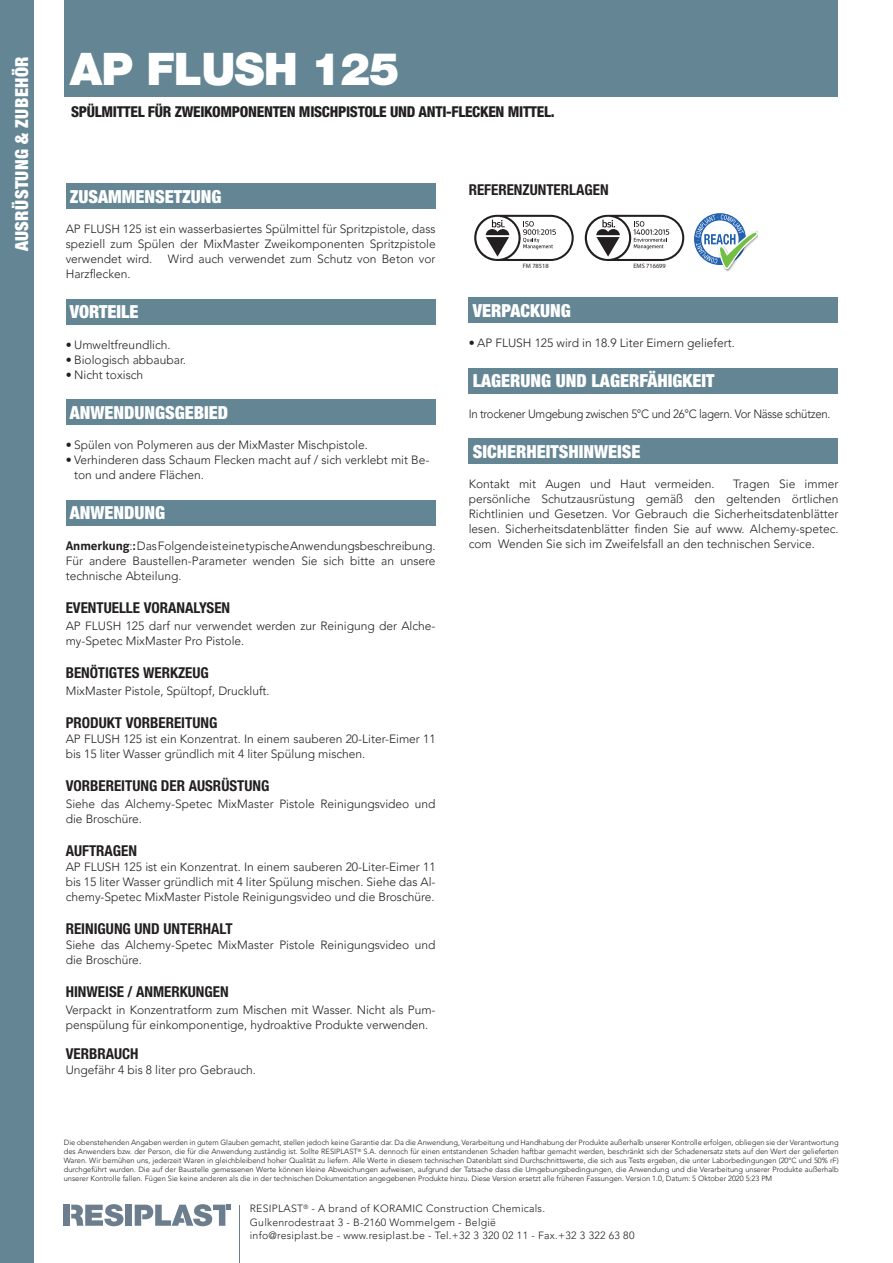
<style>
.page{position:relative;width:893px;height:1263px;background:#fff}
.page>*{position:absolute;margin:0;border:0;box-sizing:border-box;transform-origin:0 0}
.t1{font:900 45px "Helvetica Neue LT Std";letter-spacing:-.02em;color:#fff}
.BODY_TEXT{font:900 condensed 18px "Helvetica Neue LT Std";color:#fff}
.BODY_TEXT-2{font:900 condensed 18px "Helvetica Neue LT Std";letter-spacing:.02em;color:#fff}
.TItle_niv_2{font:700 condensed 15px "Helvetica Neue LT Std";color:#231f20}
.BODY_TEXT-3{font:700 condensed 15px "Helvetica Neue LT Std";color:#231f20}
.t2{font:800 condensed 15px "Helvetica Neue LT Std";letter-spacing:-.02em;color:#231f20}
.BODY_TEXT-4{font:300 12px/15px "Avenir LT Pro";color:#231f20}
.BODY_TEXT-5{font:300 12px "Avenir LT Pro";letter-spacing:-.025em;color:#231f20;scale:.95 1}
.t3{font:300 10.5px/13.5px "Avenir LT Pro";letter-spacing:.025em;color:#231f20}
.Body_7{font:300 7.5px/9px "Avenir LT Pro";color:#231f20;text-align:justify}
.t4{font:6.3px "Myriad Pro";color:#231f20}
.s1{font-family:"Aller";font-weight:700}
.s2{font-weight:800}
</style>
<div class="page">
<div style="left:0;top:0;width:34px;height:1263px;background:#638594"></div>
<hr style="left:240px;top:1205px;width:1px;height:58px;background:#6c7d8e">
<div style="left:125px;top:1205px;width:7px;height:21px;background:#6c7d8e"></div>
<div style="left:64px;top:1205px;width:6px;height:21px;background:#6c7d8e"></div>
<svg style="left:71px;top:1204px;width:52px;height:22px"></svg>
<svg style="left:135px;top:1204px;width:96px;height:22px"></svg>
<div style="left:65px;top:0;width:773px;height:97px;background:#638594"></div>
<div style="left:66px;top:184px;width:370px;height:25px;background:#638594"></div>
<div style="left:66px;top:299px;width:370px;height:26px;background:#638594"></div>
<div style="left:66px;top:400px;width:370px;height:25px;background:#638594"></div>
<div style="left:66px;top:500px;width:370px;height:26px;background:#638594"></div>
<svg style="left:474px;top:215px;width:100px;height:46px"></svg>
<svg style="left:585px;top:215px;width:99px;height:46px"></svg>
<img style="left:724px;top:269px;width:7px;height:3px">
<svg style="left:694px;top:213px;width:64px;height:56px"></svg>
<div style="left:469px;top:297px;width:369px;height:26px;background:#638594"></div>
<div style="left:469px;top:368px;width:369px;height:26px;background:#638594"></div>
<div style="left:469px;top:439px;width:369px;height:25px;background:#638594"></div>
<h2 class="BODY_TEXT-2" style="left:11px;top:251px;width:196px;rotate:-90deg">AUSRÜSTUNG &amp; ZUBEHÖR</h2>
<p class="t1" style="left:70px;top:42px;width:331px">AP FLUSH 125</p>
<p class="t2" style="left:71px;top:103px;width:485px">SPÜLMITTEL FÜR ZWEIKOMPONENTEN MISCHPISTOLE UND ANTI-FLECKEN MITTEL.</p>
<p class="BODY_TEXT" style="left:70px;top:185px;width:153px">ZUSAMMENSETZUNG</p>
<p class="BODY_TEXT-4" style="left:66px;top:221px;width:371px;text-align:justify">AP FLUSH 125 ist ein wasserbasiertes Spülmittel für Spritzpistole, dass speziell zum Spülen der MixMaster Zweikomponenten Spritzpistole verwendet wird.</p>
<p class="BODY_TEXT-4" style="left:168px;top:251px;width:269px">Wird auch verwendet zum Schutz von Beton vor</p>
<p class="BODY_TEXT-4" style="left:66px;top:266px;width:66px">Harzflecken.</p>
<p class="BODY_TEXT" style="left:70px;top:301px;width:70px">VORTEILE</p>
<p class="BODY_TEXT-4" style="left:66px;top:337px;width:106px">• Umweltfreundlich.</p>
<p class="BODY_TEXT-4" style="left:66px;top:352px;width:122px">• Biologisch abbaubar.</p>
<p class="BODY_TEXT-4" style="left:66px;top:367px;width:79px">• Nicht toxisch</p>
<p class="BODY_TEXT" style="left:70px;top:401px;width:160px">ANWENDUNGSGEBIED</p>
<p class="BODY_TEXT-4" style="left:66px;top:437px;width:304px">• Spülen von Polymeren aus der MixMaster Mischpistole.</p>
<p class="BODY_TEXT-4" style="left:74px;top:452px;width:357px;text-indent:-9px">• Verhinderen dass Schaum Flecken macht auf / sich verklebt mit Be&shy;ton und andere Flächen.</p>
<p class="BODY_TEXT" style="left:70px;top:502px;width:97px">ANWENDUNG</p>
<p class="BODY_TEXT-4" style="left:66px;top:538px;width:371px;text-align:justify"><span class="s1">Anmerkung</span>:<span class="s2">:</span> Das Folgende ist eine typische Anwendungsbeschreibung.<br>Für andere Baustellen-Parameter wenden Sie sich bitte an unsere technische Abteilung.</p>
<p class="TItle_niv_2" style="left:66px;top:598px;width:166px">EVENTUELLE VORANALYSEN</p>
<p class="BODY_TEXT-4" style="left:66px;top:618px;width:371px">AP FLUSH 125 darf nur verwendet werden zur Reinigung der Alche&shy;my-Spetec MixMaster Pro Pistole.</p>
<p class="TItle_niv_2" style="left:66px;top:663px;width:145px">BENÖTIGTES WERKZEUG</p>
<p class="BODY_TEXT-4" style="left:66px;top:683px;width:206px">MixMaster Pistole, Spültopf, Druckluft.</p>
<p class="BODY_TEXT-3" style="left:66px;top:713px;width:153px">PRODUKT VORBEREITUNG</p>
<p class="BODY_TEXT-4" style="left:66px;top:731px;width:371px">AP FLUSH 125 ist ein Konzentrat. In einem sauberen 20-Liter-Eimer 11 bis 15 liter Wasser gründlich mit 4 liter Spülung mischen.</p>
<p class="TItle_niv_2" style="left:66px;top:776px;width:205px">VORBEREITUNG DER AUSRÜSTUNG</p>
<p class="BODY_TEXT-4" style="left:66px;top:796px;width:371px">Siehe das Alchemy-Spetec MixMaster Pistole Reinigungsvideo und die Broschüre.</p>
<p class="BODY_TEXT-3" style="left:66px;top:842px;width:73px">AUFTRAGEN</p>
<p class="BODY_TEXT-4" style="left:66px;top:859px;width:371px;text-align:justify">AP FLUSH 125 ist ein Konzentrat. In einem sauberen 20-Liter-Eimer 11 bis 15 liter Wasser gründlich mit 4 liter Spülung mischen. Siehe das Al&shy;chemy-Spetec MixMaster Pistole Reinigungsvideo und die Broschüre.</p>
<p class="BODY_TEXT-3" style="left:66px;top:920px;width:168px">REINIGUNG UND UNTERHALT</p>
<p class="BODY_TEXT-4" style="left:66px;top:937px;width:371px">Siehe das Alchemy-Spetec MixMaster Pistole Reinigungsvideo und die Broschüre.</p>
<p class="TItle_niv_2" style="left:66px;top:983px;width:164px">HINWEISE / ANMERKUNGEN</p>
<p class="BODY_TEXT-4" style="left:66px;top:1002px;width:371px">Verpackt in Konzentratform zum Mischen mit Wasser. Nicht als Pum&shy;penspülung für einkomponentige, hydroaktive Produkte verwenden.</p>
<p class="BODY_TEXT-3" style="left:66px;top:1045px;width:74px">VERBRAUCH</p>
<p class="BODY_TEXT-4" style="left:66px;top:1062px;width:192px">Ungefähr 4 bis 8 liter pro Gebrauch.</p>
<p class="BODY_TEXT-3" style="left:469px;top:180px;width:141px">REFERENZUNTERLAGEN</p>
<p class="t4" style="left:523px;top:262px;width:27px">FM 78518</p>
<p class="t4" style="left:633px;top:262px;width:34px">EMS 716699</p>
<p class="BODY_TEXT" style="left:473px;top:299px;width:100px">VERPACKUNG</p>
<p class="BODY_TEXT-4" style="left:469px;top:335px;width:268px">• AP FLUSH 125 wird in 18.9 Liter Eimern geliefert.</p>
<p class="BODY_TEXT" style="left:473px;top:370px;width:243px">LAGERUNG UND LAGERFÄHIGKEIT</p>
<p class="BODY_TEXT-5" style="left:469px;top:406px;width:382px">In trockener Umgebung zwischen 5°C und 26°C lagern. Vor Nässe schützen.</p>
<p class="BODY_TEXT" style="left:473px;top:440px;width:169px">SICHERHEITSHINWEISE</p>
<p class="BODY_TEXT-4" style="left:469px;top:476px;width:248px">Kontakt mit Augen und Haut vermeiden.</p>
<p class="BODY_TEXT-4" style="left:469px;top:476px;width:371px;text-align:justify;text-indent:265px">Tragen Sie immer persönliche Schutzausrüstung gemäß den geltenden örtlichen Richtlinien und Gesetzen. Vor Gebrauch die Sicherheitsdatenblätter lesen. Sicherheitsdatenblätter finden Sie auf www. Alchemy-spetec. com Wenden Sie sich im Zweifelsfall an den technischen Service.</p>
<p class="Body_7" style="left:64px;top:1138px;width:776px">Die obenstehenden Angaben werden in gutem Glauben gemacht, stellen jedoch keine Garantie dar. Da die Anwendung, Verarbeitung und Handhabung der Produkte außerhalb unserer Kontrolle erfolgen, obliegen sie der Verantwortung des Anwenders bzw. der Person, die für die Anwendung zuständig ist. Sollte RESIPLAST<sup>®</sup> S.A. dennoch für einen entstandenen Schaden haftbar gemacht werden, beschränkt sich der Schadenersatz stets auf den Wert der gelieferten Waren. Wir bemühen uns, jederzeit Waren in gleichbleibend hoher Qualität zu liefern. Alle Werte in diesem technischen Datenblatt sind Durchschnittswerte, die sich aus Tests ergeben, die unter Laborbedingungen (20°C und 50% rF) durchgeführt wurden. Die auf der Baustelle gemessenen Werte können kleine Abweichungen aufweisen, aufgrund der Tatsache dass die Umgebungsbedingungen, die Anwendung und die Verarbeitung unserer Produkte außerhalb unserer Kontrolle fallen. Fügen Sie keine anderen als die in der technischen Dokumentation angegebenen Produkte hinzu. Diese Version ersetzt alle früheren Fassungen. Version 1.0, Datum: 5 Oktober 2020 5:23 PM</p>
<p class="t3" style="left:250px;top:1202px;width:386px">RESIPLAST<sup>®</sup> - A brand of KORAMIC Construction Chemicals.<br>Gulkenrodestraat 3 - B-2160 Wommelgem - België<br>info@resiplast.be - www.resiplast.be - Tel.+32 3 320 02 11 - Fax.+32 3 322 63 80</p>
</div>
